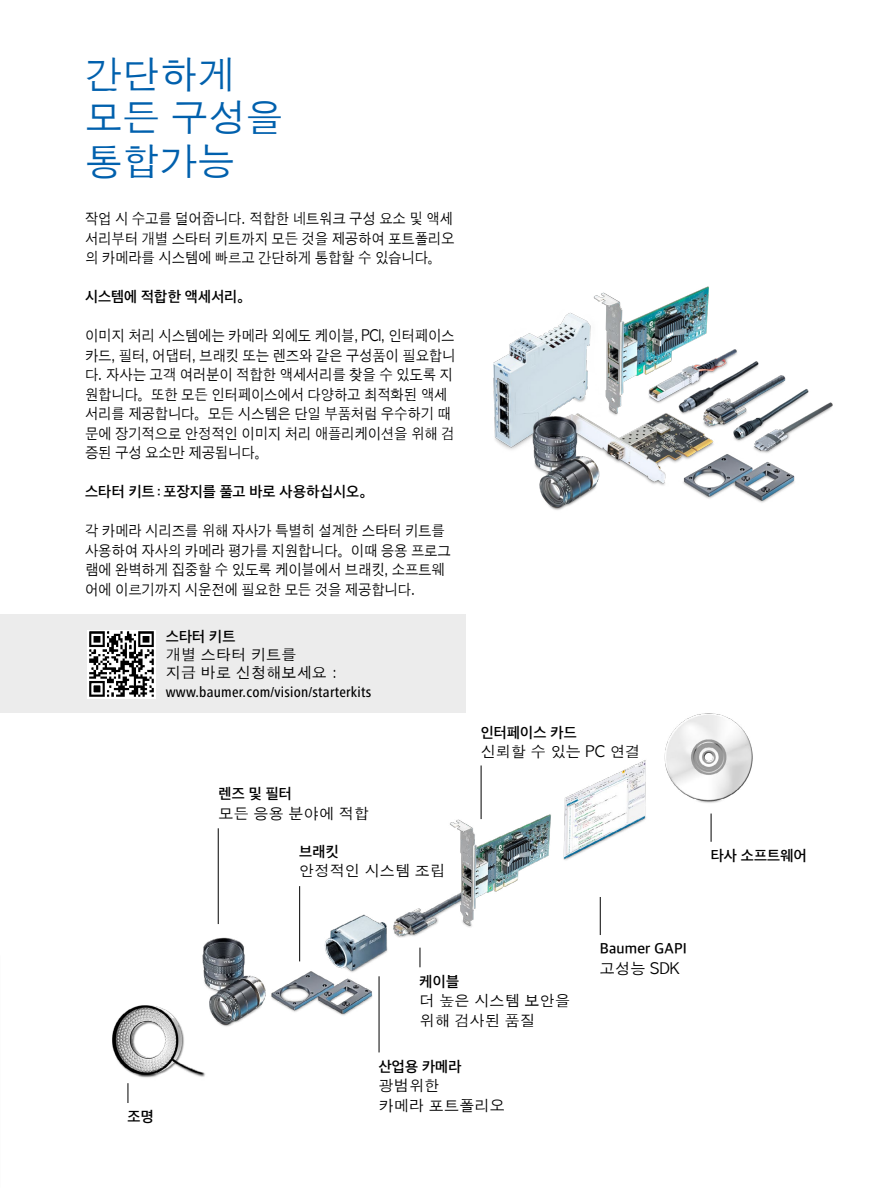
<style>
.page{position:relative;width:893px;height:1188px;background:#fff}
.page>*{position:absolute;margin:0;border:0;box-sizing:border-box;transform-origin:0 0}
.t1{font:37.5px/43.5px "Apple Gothic";color:#0060ad}
.t2{font:15px/19.5px "Apple Gothic";letter-spacing:-.02em;color:#000;scale:.9 1}
.t3{font:600 15px "Apple SD Gothic Neo";letter-spacing:.015em;color:#000}
.t4{font:15px/19.5px "Apple Gothic";letter-spacing:.015em;color:#000}
.t5{font:500 condensed 15px "Frutiger Next Pro";letter-spacing:.015em;color:#000}
.t6{font:15px "Apple Gothic";letter-spacing:-.02em;color:#000}
</style>
<div class="page">
<img style="left:493px;top:286px;width:340px;height:224px">
<img style="left:112px;top:691px;width:641px;height:407px">
<div style="left:0;top:614px;width:465px;height:99px;background:#ececec"></div>
<img style="left:87px;top:630px;width:69px;height:68px">
<hr style="left:218px;top:828px;width:1px;height:96px;background:#000">
<svg style="left:420px;top:948px;width:1px;height:19px"></svg>
<hr style="left:600px;top:897px;width:1px;height:38px;background:#000">
<hr style="left:299px;top:886px;width:1px;height:75px;background:#000">
<hr style="left:481px;top:766px;width:1px;height:53px;background:#000">
<svg style="left:128px;top:1083px;width:1px;height:20px"></svg>
<svg style="left:711px;top:814px;width:1px;height:28px"></svg>
<hr style="left:379px;top:976px;width:1px;height:76px;background:#000">
<h1 class="t1" style="left:85px;top:53px;width:200px">간단하게 모든 구성을 통합가능</h1>
<p class="t2" style="left:85px;top:209px;width:412px;text-align:justify">작업 시 수고를 덜어줍니다. 적합한 네트워크 구성 요소 및 액세 서리부터 개별 스타터 키트까지 모든 것을 제공하여 포트폴리오 의 카메라를 시스템에 빠르고 간단하게 통합할 수 있습니다。</p>
<p class="t3" style="left:85px;top:286px;width:166px">시스템에 적합한 액세서리。</p>
<p class="t2" style="left:85px;top:326px;width:413px">이미지 처리 시스템에는 카메라 외에도 케이블, PCI, 인터페이스 카드, 필터, 어댑터, 브래킷 또는 렌즈와 같은 구성품이 필요합니 다. 자사는 고객 여러분이 적합한 액세서리를 찾을 수 있도록 지 원합니다。또한 모든 인터페이스에서 다양하고 최적화된 액세 서리를 제공합니다。모든 시스템은 단일 부품처럼 우수하기 때 문에 장기적으로 안정적인 이미지 처리 애플리케이션을 위해 검 증된 구성 요소만 제공됩니다。</p>
<p class="t3" style="left:85px;top:481px;width:288px">스타터 키트：포장지를 풀고 바로 사용하십시오。</p>
<p class="t2" style="left:85px;top:521px;width:408px">각 카메라 시리즈를 위해 자사가 특별히 설계한 스타터 키트를 사용하여 자사의 카메라 평가를 지원합니다。이때 응용 프로그 램에 완벽하게 집중할 수 있도록 케이블에서 브래킷, 소프트웨 어에 이르기까지 시운전에 필요한 모든 것을 제공합니다.</p>
<p class="t3" style="left:166px;top:626px;width:71px">스타터 키트</p>
<p class="t4" style="left:166px;top:646px;width:178px;line-height:18px">개별 스타터 키트를<br>지금 바로 신청해보세요：</p>
<p class="t5" style="left:166px;top:683px;width:207px">www.baumer.com/vision/starterkits</p>
<p class="t3" style="left:219px;top:783px;width:75px">렌즈 및 필터</p>
<p class="t6" style="left:219px;top:805px;width:152px">모든 응용 분야에 적합</p>
<p class="t3" style="left:299px;top:841px;width:41px">브래킷</p>
<p class="t4" style="left:299px;top:861px;width:147px">안정적인 시스템 조립</p>
<p class="t3" style="left:481px;top:722px;width:97px">인터페이스 카드</p>
<p class="t6" style="left:481px;top:743px;width:161px">신뢰할 수 있는 PC 연결</p>
<p class="t3" style="left:711px;top:845px;width:97px">타사 소프트웨어</p>
<p class="t3" style="left:128px;top:1106px;width:28px">조명</p>
<p class="t3" style="left:420px;top:971px;width:41px">케이블</p>
<p class="t4" style="left:420px;top:991px;width:152px">더 높은 시스템 보안을 위해 검사된 품질</p>
<p class="t3" style="left:379px;top:1056px;width:84px">산업용 카메라</p>
<p class="t4" style="left:379px;top:1076px;width:128px">광범위한<br>카메라 포트폴리오</p>
<p class="t3" style="left:600px;top:938px;width:88px">Baumer GAPI</p>
<p class="t6" style="left:600px;top:960px;width:82px">고성능 SDK</p>
</div>
